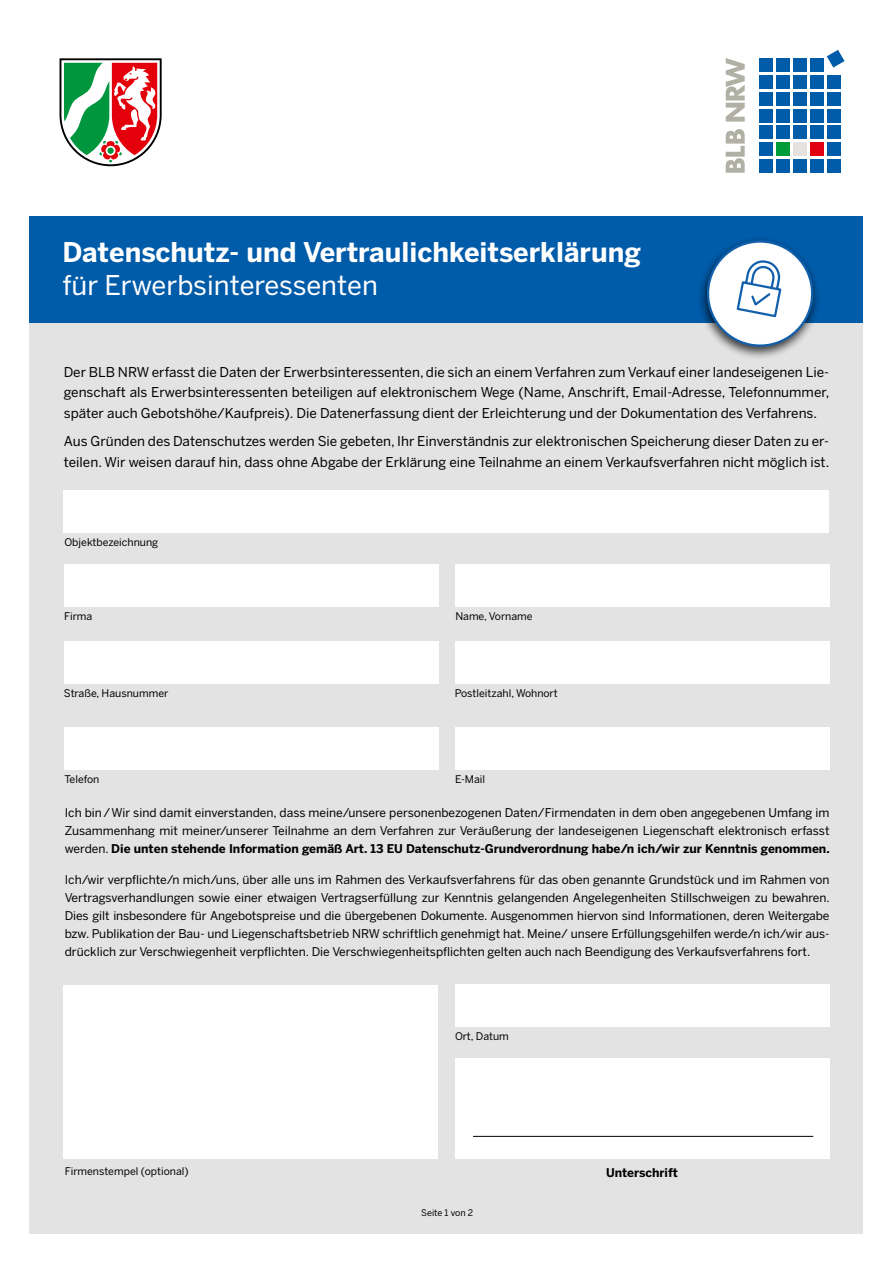
<style>
.page{position:relative;width:893px;height:1263px;background:#fff}
.page>*{position:absolute;margin:0;border:0;box-sizing:border-box;transform-origin:0 0}
.t1{font:700 27px "Benton Sans";color:#fff}
.t2{font:27px "Benton Sans";color:#fff}
.t3{font:13.5px/20.2px "Benton Sans";color:#000;text-align:justify}
.t4{font:12px/18px "Benton Sans";color:#000;text-align:justify}
.t5{font:700 12px "Benton Sans";color:#000}
.t6{font:10.5px "Benton Sans";color:#000}
.t7{font:9px "Benton Sans";letter-spacing:-.005em;color:#000}
.s1{font-weight:700}
</style>
<div class="page">
<div style="left:30px;top:233px;width:833px;height:1000px;background:#e3e3e3"></div>
<div style="left:30px;top:216px;width:833px;height:106px;background:#005ba9"></div>
<div style="left:696px;top:235px;width:125px;height:125px;background:#000;opacity:.75"></div>
<svg style="left:703px;top:237px;width:114px;height:113px"></svg>
<svg style="left:60px;top:58px;width:102px;height:108px"></svg>
<div style="left:760px;top:160px;width:13px;height:13px;background:#005ba8"></div>
<div style="left:776px;top:160px;width:13px;height:13px;background:#005ba8"></div>
<div style="left:793px;top:160px;width:13px;height:13px;background:#005ba8"></div>
<div style="left:810px;top:160px;width:13px;height:13px;background:#005ba8"></div>
<div style="left:827px;top:160px;width:13px;height:13px;background:#005ba8"></div>
<div style="left:760px;top:143px;width:13px;height:13px;background:#005ba8"></div>
<div style="left:776px;top:143px;width:13px;height:13px;background:#009c3a"></div>
<div style="left:793px;top:143px;width:13px;height:13px;background:#e3e2e1"></div>
<div style="left:810px;top:143px;width:13px;height:13px;background:#e10010"></div>
<div style="left:827px;top:143px;width:13px;height:13px;background:#005ba8"></div>
<div style="left:760px;top:126px;width:13px;height:13px;background:#005ba8"></div>
<div style="left:776px;top:126px;width:13px;height:13px;background:#005ba8"></div>
<div style="left:793px;top:126px;width:13px;height:13px;background:#005ba8"></div>
<div style="left:810px;top:126px;width:13px;height:13px;background:#005ba8"></div>
<div style="left:827px;top:126px;width:13px;height:13px;background:#005ba8"></div>
<div style="left:760px;top:109px;width:13px;height:13px;background:#005ba8"></div>
<div style="left:776px;top:109px;width:13px;height:13px;background:#005ba8"></div>
<div style="left:793px;top:109px;width:13px;height:13px;background:#005ba8"></div>
<div style="left:810px;top:109px;width:13px;height:13px;background:#005ba8"></div>
<div style="left:827px;top:109px;width:13px;height:13px;background:#005ba8"></div>
<div style="left:760px;top:92px;width:13px;height:13px;background:#005ba8"></div>
<div style="left:776px;top:92px;width:13px;height:13px;background:#005ba8"></div>
<div style="left:793px;top:92px;width:13px;height:13px;background:#005ba8"></div>
<div style="left:810px;top:92px;width:13px;height:13px;background:#005ba8"></div>
<div style="left:827px;top:92px;width:13px;height:13px;background:#005ba8"></div>
<div style="left:760px;top:75px;width:13px;height:13px;background:#005ba8"></div>
<div style="left:776px;top:75px;width:13px;height:13px;background:#005ba8"></div>
<div style="left:793px;top:75px;width:13px;height:13px;background:#005ba8"></div>
<div style="left:810px;top:75px;width:13px;height:13px;background:#005ba8"></div>
<div style="left:827px;top:75px;width:13px;height:13px;background:#005ba8"></div>
<div style="left:760px;top:58px;width:13px;height:13px;background:#005ba8"></div>
<div style="left:776px;top:58px;width:13px;height:13px;background:#005ba8"></div>
<div style="left:793px;top:58px;width:13px;height:13px;background:#005ba8"></div>
<div style="left:810px;top:58px;width:13px;height:13px;background:#005ba8"></div>
<svg style="left:827px;top:50px;width:17px;height:18px"></svg>
<svg style="left:726px;top:129px;width:19px;height:44px"></svg>
<svg style="left:726px;top:58px;width:19px;height:64px"></svg>
<div style="left:455px;top:1059px;width:374px;height:100px;background:#fff"></div>
<hr style="left:473px;top:1136px;width:340px;height:1px;background:#000">
<div style="left:64px;top:564px;width:375px;height:42px;background:#fff"></div>
<div style="left:64px;top:490px;width:765px;height:42px;background:#fff"></div>
<div style="left:455px;top:564px;width:374px;height:42px;background:#fff"></div>
<div style="left:64px;top:642px;width:375px;height:42px;background:#fff"></div>
<div style="left:455px;top:642px;width:374px;height:42px;background:#fff"></div>
<div style="left:64px;top:727px;width:375px;height:42px;background:#fff"></div>
<div style="left:455px;top:727px;width:374px;height:42px;background:#fff"></div>
<div style="left:455px;top:984px;width:374px;height:42px;background:#fff"></div>
<div style="left:64px;top:985px;width:374px;height:173px;background:#fff"></div>
<h1 class="t1" style="left:62px;top:236px;width:580px">Datenschutz- und Vertraulichkeitserklärung</h1>
<h1 class="t2" style="left:62px;top:269px;width:317px">für Erwerbsinteressenten</h1>
<p class="t3" style="left:64px;top:362px;width:767px">Der BLB NRW erfasst die Daten der Erwerbsinteressenten, die sich an einem Verfahren zum Verkauf einer landeseigenen Lie&shy;genschaft als Erwerbsinteressenten beteiligen auf elektronischem Wege (Name, Anschrift, Email-Adresse, Telefonnummer, später auch Gebotshöhe/Kaufpreis). Die Datenerfassung dient der Erleichterung und der Dokumentation des Verfahrens.</p>
<p class="t3" style="left:64px;top:431px;width:767px">Aus Gründen des Datenschutzes werden Sie gebeten, Ihr Einverständnis zur elektronischen Speicherung dieser Daten zu er&shy;teilen. Wir weisen darauf hin, dass ohne Abgabe der Erklärung eine Teilnahme an einem Verkaufsverfahren nicht möglich ist.</p>
<p class="t6" style="left:64px;top:536px;width:95px">Objektbezeichnung</p>
<p class="t6" style="left:64px;top:610px;width:30px">Firma</p>
<p class="t6" style="left:455px;top:610px;width:79px">Name, Vorname</p>
<p class="t6" style="left:64px;top:687px;width:106px">Straße, Hausnummer</p>
<p class="t6" style="left:455px;top:687px;width:104px">Postleitzahl, Wohnort</p>
<p class="t6" style="left:64px;top:773px;width:36px">Telefon</p>
<p class="t6" style="left:455px;top:773px;width:32px">E-Mail</p>
<p class="t4" style="left:65px;top:804px;width:766px">Ich bin/Wir sind damit einverstanden, dass meine/unsere personenbezogenen Daten/Firmendaten in dem oben angegebenen Umfang im Zusammenhang mit meiner/unserer Teilnahme an dem Verfahren zur Veräußerung der landeseigenen Liegenschaft elektronisch erfasst werden. <span class="s1">Die unten stehende Information gemäß Art. 13 EU Datenschutz-Grundverordnung habe/n ich/wir zur Kenntnis genommen.</span></p>
<p class="t4" style="left:65px;top:871px;width:767px">Ich/wir verpflichte/n mich/uns, über alle uns im Rahmen des Verkaufsverfahrens für das oben genannte Grundstück und im Rahmen von Vertragsverhandlungen sowie einer etwaigen Vertragserfüllung zur Kenntnis gelangenden Angelegenheiten Stillschweigen zu bewahren.<br>Dies gilt insbesondere für Angebotspreise und die übergebenen Dokumente. Ausgenommen hiervon sind Informationen, deren Weitergabe bzw. Publikation der Bau- und Liegenschaftsbetrieb NRW schriftlich genehmigt hat. Meine/ unsere Erfüllungsgehilfen werde/n ich/wir aus&shy;drücklich zur Verschwiegenheit verpflichten. Die Verschwiegenheitspflichten gelten auch nach Beendigung des Verkaufsverfahrens fort.</p>
<p class="t6" style="left:455px;top:1030px;width:55px">Ort, Datum</p>
<p class="t6" style="left:65px;top:1165px;width:125px">Firmenstempel (optional)</p>
<p class="t5" style="left:606px;top:1165px;width:74px">Unterschrift</p>
<p class="t7" style="left:421px;top:1208px;width:53px">Seite 1 von 2</p>
</div>
